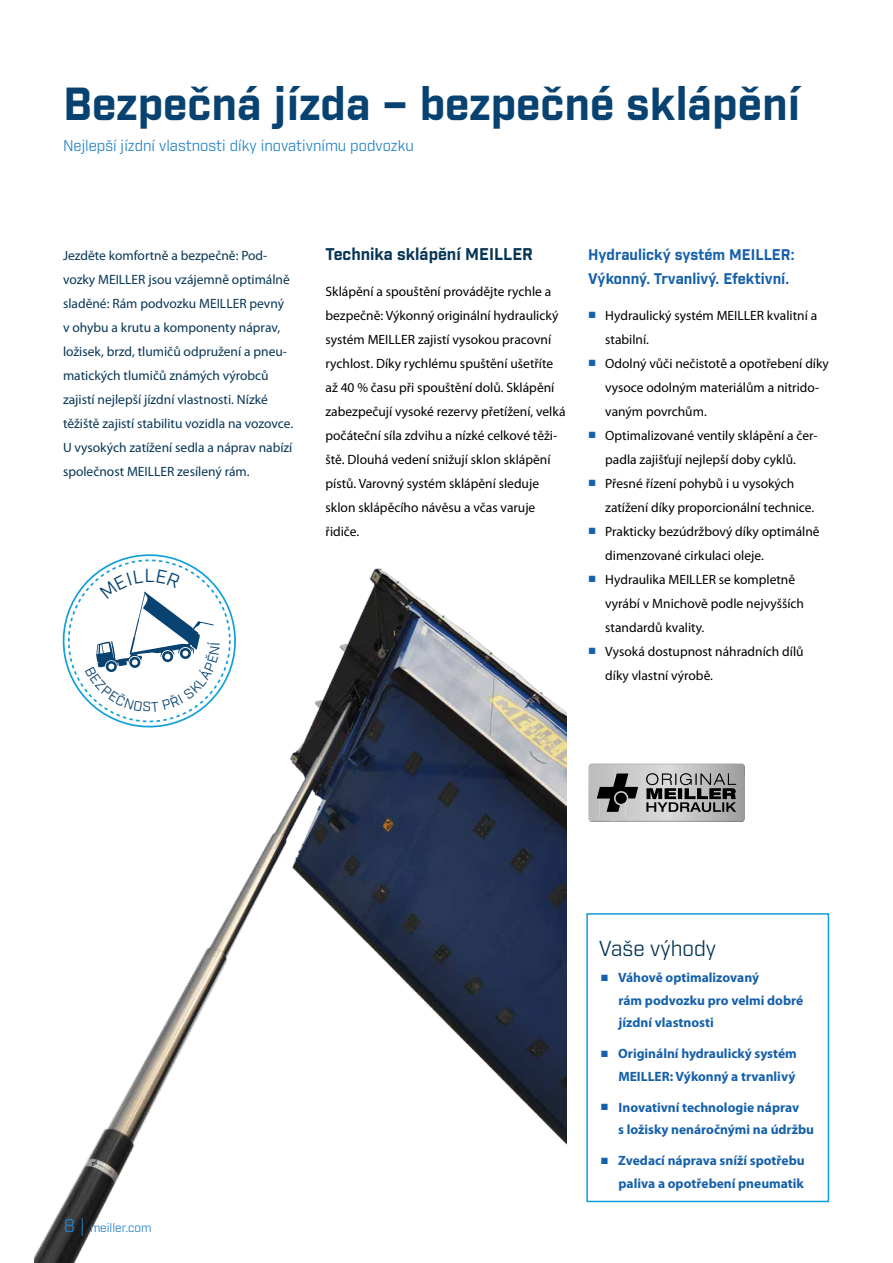
<style>
.page{position:relative;width:893px;height:1263px;background:#fff}
.page>*{position:absolute;margin:0;border:0;box-sizing:border-box;transform-origin:0 0}
.t1{font:700 45px "Industry";color:#084270}
.t2{font:21px "Industry";color:#073655}
.t3{font:18.75px "Industry";color:#084270}
.t4{font:700 16.5px "Industry";color:#073655}
.t5{font:700 15px/24px "Industry";color:#1560ab}
.t6{font:15px "Industry";color:#2281c4}
.t7{font:13.5px/24px "Myriad Pro";color:#000}
.t8{font:13.5px/24px "Myriad Pro";color:#073655}
.t9{font:700 13.5px/22.5px "Myriad Pro";color:#1560ab}
.t10{font:12px "Industry";color:#2281c4}
.s1{font-family:"Arial";color:#1560ab}
.s2{font-size:18px}
.s3{font-family:"Arial";font-weight:400}
</style>
<div class="page">
<img style="left:35px;top:568px;width:532px;height:695px">
<img style="left:638px;top:821px;width:106px;height:1px">
<img style="left:588px;top:764px;width:26px;height:25px">
<img style="left:614px;top:764px;width:131px;height:11px">
<img style="left:726px;top:775px;width:19px;height:46px">
<img style="left:588px;top:789px;width:1px;height:31px">
<svg style="left:646px;top:773px;width:90px;height:39px"></svg>
<svg style="left:589px;top:773px;width:49px;height:49px"></svg>
<div style="left:616px;top:793px;width:11px;height:11px;background:#000;border-radius:50%"></div>
<div style="left:586px;top:913px;width:243px;height:289px;border:2px solid #109fdb"></div>
<svg style="left:55px;top:554px;width:187px;height:181px"></svg>
<h1 class="t1" style="left:63px;top:76px;width:739px">Bezpečná jízda – bezpečné sklápění</h1>
<p class="t6" style="left:63px;top:137px;width:352px">Nejlepší jízdní vlastnosti díky inovativnímu podvozku</p>
<p class="t4" style="left:326px;top:244px;width:209px">Technika sklápění MEILLER</p>
<p class="t7" style="left:326px;top:279px;width:241px">Sklápění a spouštění provádějte rychle a bezpečně: Výkonný originální hydraulický systém MEILLER zajistí vysokou pracovní rychlost. Díky rychlému spuštění ušetříte až 40 % času při spouštění dolů. Sklápění zabezpečují vysoké rezervy přetížení, velká počáteční síla zdvihu a nízké celkové těži&shy;ště. Dlouhá vedení snižují sklon sklápění pístů. Varovný systém sklápění sleduje sklon sklápěcího návěsu a včas varuje řidiče.</p>
<p class="t8" style="left:63px;top:243px;width:232px">Jezděte komfortně a bezpečně: Pod&shy;vozky MEILLER jsou vzájemně optimálně sladěné: Rám podvozku MEILLER pevný v ohybu a krutu a komponenty náprav, ložisek, brzd, tlumičů odpružení a pneu&shy;matických tlumičů známých výrobců zajistí nejlepší jízdní vlastnosti. Nízké těžiště zajistí stabilitu vozidla na vozovce.<br>U vysokých zatížení sedla a náprav nabízí společnost MEILLER zesílený rám.</p>
<p class="t5" style="left:588px;top:243px;width:208px">Hydraulický systém MEILLER:<br>Výkonný. Trvanlivý. Efektivní.</p>
<p class="t7" style="left:605px;top:303px;width:213px;text-indent:-17px"><span class="s1">■</span> Hydraulický systém MEILLER kvalitní a stabilní.</p>
<p class="t7" style="left:605px;top:351px;width:225px;text-indent:-17px"><span class="s1">■</span> Odolný vůči nečistotě a opotřebení díky vysoce odolným materiálům a nitrido&shy;vaným povrchům.</p>
<p class="t7" style="left:588px;top:423px;width:231px;text-align:center"><span class="s1">■</span> Optimalizované ventily sklápění a čer&shy;padla zajišťují nejlepší doby cyklů.</p>
<p class="t7" style="left:605px;top:471px;width:211px;text-indent:-17px"><span class="s1">■</span> Přesné řízení pohybů i u vysokých zatížení díky proporcionální technice.</p>
<p class="t7" style="left:605px;top:519px;width:216px;text-indent:-17px"><span class="s1">■</span> Prakticky bezúdržbový díky optimálně dimenzované cirkulaci oleje.</p>
<p class="t7" style="left:605px;top:567px;width:200px;text-indent:-17px"><span class="s1">■</span> Hydraulika MEILLER se kompletně vyrábí v Mnichově podle nejvyšších standardů kvality.</p>
<p class="t7" style="left:605px;top:639px;width:200px;text-indent:-17px"><span class="s1">■</span> Vysoká dostupnost náhradních dílů díky vlastní výrobě.</p>
<h3 class="t3" style="left:144px;top:564px;width:12px">L</h3>
<p class="t10" style="left:64px;top:1220px;width:89px"><span class="s2">8 |</span> meiller.com</p>
<h2 class="t2" style="left:599px;top:935px;width:119px">Vaše výhody</h2>
<p class="t9" style="left:618px;top:966px;width:186px;text-indent:-18px"><span class="s3">■</span> Váhově optimalizovaný<br>rám podvozku pro velmi dobré jízdní vlastnosti</p>
<p class="t9" style="left:601px;top:1042px;width:198px;text-align:right"><span class="s3">■</span> Originální hydraulický systém<br>MEILLER: Výkonný a trvanlivý</p>
<p class="t9" style="left:618px;top:1096px;width:197px;text-indent:-18px"><span class="s3">■</span> Inovativní technologie náprav<br>s ložisky nenáročnými na údržbu</p>
<p class="t9" style="left:601px;top:1149px;width:206px;text-align:right"><span class="s3">■</span> Zvedací náprava sníží spotřebu paliva a opotřebení pneumatik</p>
</div>
